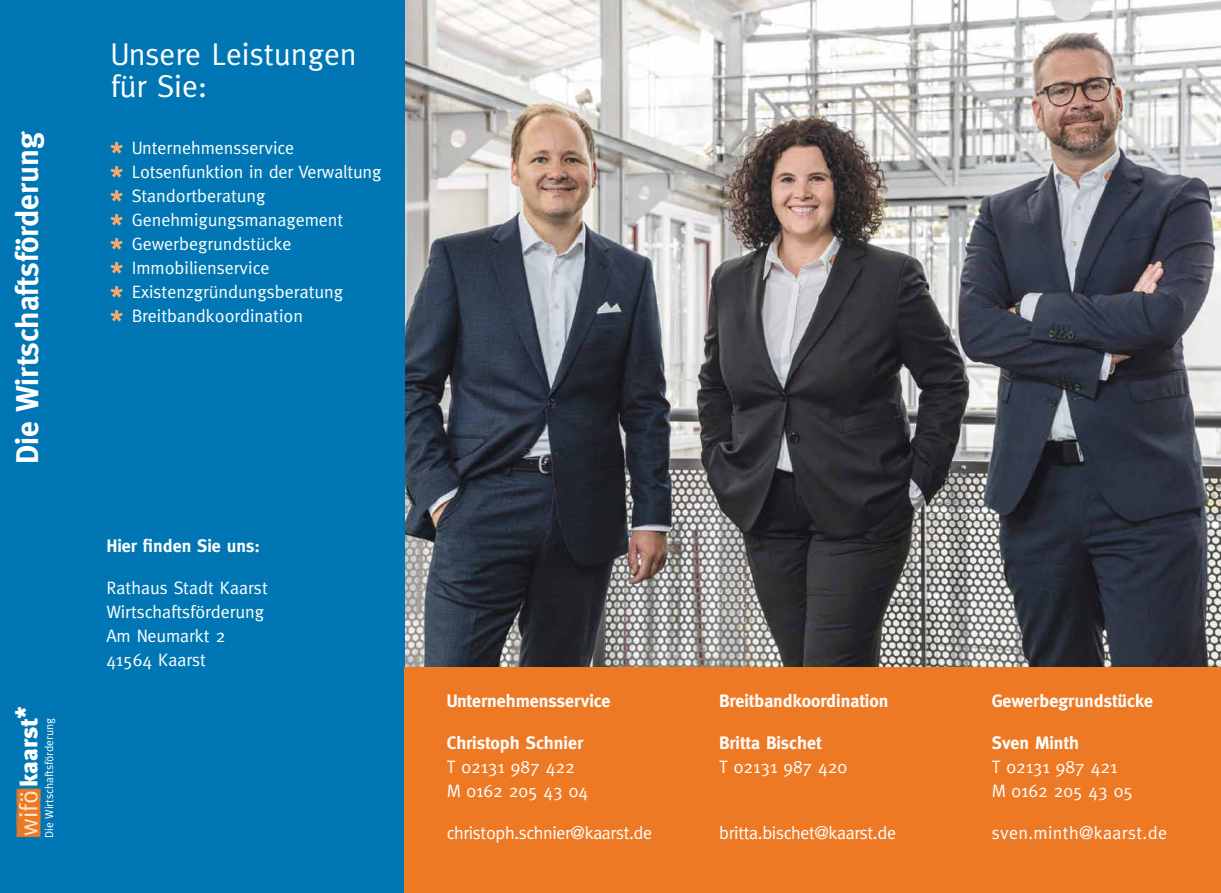
<style>
.page{position:relative;width:1221px;height:893px;background:#fff}
.page>*{position:absolute;margin:0;border:0;box-sizing:border-box;transform-origin:0 0}
.t1{font:700 31.5px "Meta";color:#fff}
.t2{font:31.5px/31.5px "Meta";color:#fff}
.t3{font:900 24.45px "Meta Plus";letter-spacing:-.01em;color:#fff}
.t4{font:18px/24px "Meta";color:#fff}
.t5{font:700 18px "Meta";color:#fff}
.t6{font:18px "Meta";letter-spacing:-.02em;color:#fff}
.t7{font:18px "Meta";letter-spacing:.02em;color:#fff}
.t8{font:11.55px "Meta";color:#fff}
.s1{font-family:"Meta";font-weight:400;font-size:25.35px;color:#fde7d3}
</style>
<div class="page">
<img style="left:404px;top:0;width:816px;height:668px">
<div style="left:0;top:0;width:404px;height:893px;background:#0077b4"></div>
<svg style="left:16px;top:788px;width:25px;height:49px"></svg>
<svg style="left:111px;top:142px;width:12px;height:12px"></svg>
<svg style="left:111px;top:166px;width:12px;height:12px"></svg>
<svg style="left:111px;top:190px;width:12px;height:12px"></svg>
<svg style="left:111px;top:214px;width:12px;height:12px"></svg>
<svg style="left:111px;top:238px;width:12px;height:12px"></svg>
<svg style="left:111px;top:262px;width:12px;height:12px"></svg>
<svg style="left:111px;top:286px;width:12px;height:12px"></svg>
<svg style="left:111px;top:310px;width:12px;height:12px"></svg>
<div style="left:404px;top:668px;width:816px;height:225px;background:#ed7925"></div>
<h1 class="t1" style="left:9px;top:464px;width:334px;rotate:-90deg">Die Wirtschaftsförderung</h1>
<h2 class="t3" style="left:15px;top:835px;width:131px;rotate:-90deg"><span class="s1">wifö</span>kaarst<sup>*</sup></h2>
<p class="t8" style="left:43px;top:838px;width:121px;rotate:-90deg">Die Wirtschaftsförderung</p>
<h1 class="t2" style="left:111px;top:38px;width:247px">Unsere Leistungen für Sie:</h1>
<p class="t4" style="left:132px;top:135px;width:251px">Unternehmensservice<br>Lotsenfunktion in der Verwaltung<br>Standortberatung<br>Genehmigungsmanagement<br>Gewerbegrundstücke<br>Immobilienservice<br>Existenzgründungsberatung<br>Breitbandkoordination</p>
<p class="t5" style="left:106px;top:535px;width:155px">Hier finden Sie uns:</p>
<p class="t4" style="left:106px;top:575px;width:163px">Rathaus Stadt Kaarst<br>Wirtschaftsförderung<br>Am Neumarkt 2<br>41564 Kaarst</p>
<p class="t5" style="left:446px;top:691px;width:165px">Unternehmensservice</p>
<p class="t5" style="left:446px;top:733px;width:138px">Christoph Schnier</p>
<p class="t4" style="left:446px;top:755px;width:143px">T 02131 987 422<br>M 0162 205 43 04</p>
<p class="t6" style="left:446px;top:823px;width:207px">christoph.schnier@kaarst.de</p>
<p class="t5" style="left:719px;top:691px;width:170px">Breitbandkoordination</p>
<p class="t5" style="left:719px;top:733px;width:104px">Britta Bischet</p>
<p class="t4" style="left:719px;top:755px;width:129px">T 02131 987 420</p>
<p class="t6" style="left:719px;top:823px;width:178px">britta.bischet@kaarst.de</p>
<p class="t5" style="left:991px;top:690px;width:163px">Gewerbegrundstücke</p>
<p class="t5" style="left:991px;top:732px;width:89px">Sven Minth</p>
<p class="t4" style="left:991px;top:755px;width:143px">T 02131 987 421<br>M 0162 205 43 05</p>
<p class="t7" style="left:991px;top:822px;width:177px">sven.minth@kaarst.de</p>
</div>
